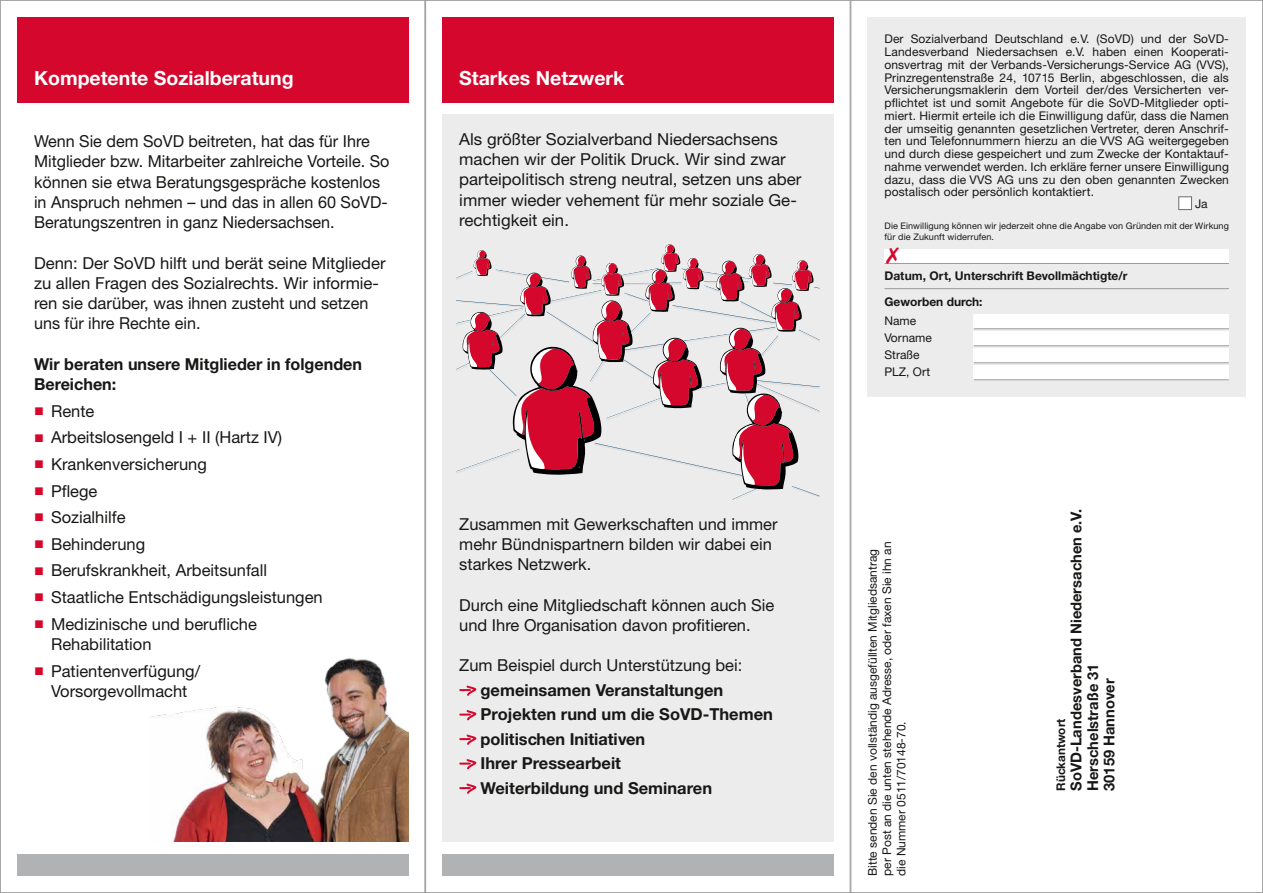
<style>
.page{position:relative;width:1263px;height:893px;background:#fff}
.page>*{position:absolute;margin:0;border:0;box-sizing:border-box;transform-origin:0 0}
.t1{font:700 19.5px "Helvetica Neue";color:#fff}
.t2{font:16.5px/20.2px "Helvetica Neue";color:#181716}
.t3{font:700 16.5px/24.5px "Helvetica Neue";color:#181716}
.t4{font:700 16.5px "Helvetica Neue CE";color:#181716}
.t5{font:700 15px/16.5px "Helvetica Neue";color:#181716}
.t6{font:12px/12.8px "Helvetica Neue CE";letter-spacing:.01em;color:#181716;text-align:justify}
.t7{font:12px/14.2px "Helvetica Neue";color:#181716}
.t8{font:700 12px/26px "Helvetica Neue CE";color:#181716}
.t9{font:700 12px "Helvetica Neue";color:#181716}
.t10{font:9px/10.5px "Helvetica Neue CE";letter-spacing:.01em;color:#181716}
.s1{font-family:"Arial";color:#d5072d}
</style>
<div class="page">
<div style="left:442px;top:17px;width:391px;height:85px;background:#d5072d"></div>
<div style="left:17px;top:17px;width:391px;height:85px;background:#d5072d"></div>
<div style="left:442px;top:855px;width:391px;height:21px;background:#b1b2b3"></div>
<div style="left:17px;top:855px;width:391px;height:21px;background:#b1b2b3"></div>
<div style="left:867px;top:17px;width:379px;height:380px;background:#ececec"></div>
<div style="left:1179px;top:197px;width:12px;height:13px;background:#fff"></div>
<div style="left:1178px;top:196px;width:14px;height:14px;border:1px solid #6e6e6e"></div>
<div style="left:884px;top:249px;width:345px;height:15px;background:#fff"></div>
<hr style="left:884px;top:263px;width:345px;height:1px;background:#9c9c9d">
<hr style="left:884px;top:288px;width:345px;height:1px;background:#9c9c9d">
<div style="left:974px;top:314px;width:255px;height:15px;background:#fff"></div>
<hr style="left:974px;top:328px;width:255px;height:1px;background:#9c9c9d">
<div style="left:974px;top:331px;width:255px;height:15px;background:#fff"></div>
<hr style="left:974px;top:345px;width:255px;height:1px;background:#9c9c9d">
<div style="left:974px;top:348px;width:255px;height:15px;background:#fff"></div>
<hr style="left:974px;top:362px;width:255px;height:1px;background:#9c9c9d">
<div style="left:974px;top:365px;width:255px;height:15px;background:#fff"></div>
<hr style="left:974px;top:379px;width:255px;height:1px;background:#9c9c9d">
<img style="left:150px;top:658px;width:258px;height:184px">
<div style="left:442px;top:115px;width:391px;height:727px;background:#ececec"></div>
<svg style="left:459px;top:685px;width:18px;height:11px"></svg>
<svg style="left:459px;top:710px;width:18px;height:11px"></svg>
<svg style="left:459px;top:734px;width:18px;height:11px"></svg>
<svg style="left:459px;top:759px;width:18px;height:11px"></svg>
<svg style="left:459px;top:783px;width:18px;height:11px"></svg>
<svg style="left:456px;top:244px;width:364px;height:256px"></svg>
<p class="t1" style="left:34px;top:66px;width:261px">Kompetente Sozialberatung</p>
<p class="t1" style="left:459px;top:66px;width:167px">Starkes Netzwerk</p>
<p class="t2" style="left:34px;top:131px;width:357px">Wenn Sie dem SoVD beitreten, hat das für Ihre Mitglieder bzw. Mitarbeiter zahlreiche Vorteile. So können sie etwa Beratungsgespräche kostenlos in Anspruch nehmen – und das in allen 60 SoVD-Beratungszentren in ganz Niedersachsen.</p>
<p class="t2" style="left:34px;top:252px;width:353px">Denn: Der SoVD hilft und berät seine Mitglieder zu allen Fragen des Sozialrechts. Wir informie&shy;ren sie darüber, was ihnen zusteht und setzen uns für ihre Rechte ein.</p>
<p class="t3" style="left:34px;top:353px;width:330px;line-height:20.2px">Wir beraten unsere Mitglieder in folgenden<br>Bereichen:</p>
<p class="t2" style="left:34px;top:400px;width:62px"><span class="s1">■</span> Rente</p>
<p class="t2" style="left:34px;top:427px;width:250px"><span class="s1">■</span> Arbeitslosengeld I + II (Hartz IV)</p>
<p class="t2" style="left:34px;top:454px;width:174px"><span class="s1">■</span> Krankenversicherung</p>
<p class="t2" style="left:34px;top:480px;width:65px"><span class="s1">■</span> Pflege</p>
<p class="t2" style="left:34px;top:507px;width:93px"><span class="s1">■</span> Sozialhilfe</p>
<p class="t2" style="left:34px;top:534px;width:113px"><span class="s1">■</span> Behinderung</p>
<p class="t2" style="left:34px;top:560px;width:235px"><span class="s1">■</span> Berufskrankheit, Arbeitsunfall</p>
<p class="t2" style="left:34px;top:587px;width:290px"><span class="s1">■</span> Staatliche Entschädigungsleistungen</p>
<p class="t2" style="left:51px;top:613px;width:207px;text-indent:-17px"><span class="s1">■</span> Medizinische und berufliche<br>Rehabilitation</p>
<p class="t2" style="left:34px;top:660px;width:168px;text-align:center"><span class="s1">■</span> Patientenverfügung/<br>Vorsorgevollmacht</p>
<p class="t2" style="left:459px;top:129px;width:344px">Als größter Sozialverband Niedersachsens machen wir der Politik Druck. Wir sind zwar parteipolitisch streng neutral, setzen uns aber immer wieder vehement für mehr soziale Ge&shy;rechtigkeit ein.</p>
<p class="t2" style="left:459px;top:513px;width:320px">Zusammen mit Gewerkschaften und immer mehr Bündnispartnern bilden wir dabei ein starkes Netzwerk.</p>
<p class="t2" style="left:459px;top:594px;width:317px">Durch eine Mitgliedschaft können auch Sie und Ihre Organisation davon profitieren.</p>
<p class="t2" style="left:459px;top:655px;width:285px">Zum Beispiel durch Unterstützung bei:</p>
<p class="t3" style="left:480px;top:677px;width:294px">gemeinsamen Veranstaltungen<br>Projekten rund um die SoVD-Themen</p>
<p class="t4" style="left:480px;top:729px;width:166px">politischen Initiativen</p>
<p class="t3" style="left:480px;top:751px;width:233px">Ihrer Pressearbeit<br>Weiterbildung und Seminaren</p>
<p class="t6" style="left:884px;top:33px;width:346px">Der Sozialverband Deutschland e.V. (SoVD) und der SoVD-Landesverband Niedersachsen e.V. haben einen Kooperati&shy;onsvertrag mit der Verbands-Versicherungs-Service AG (VVS), Prinzregentenstraße 24, 10715 Berlin, abgeschlossen, die als Versicherungsmaklerin dem Vorteil der/des Versicherten ver&shy;pflichtet ist und somit Angebote für die SoVD-Mitglieder opti&shy;miert. Hiermit erteile ich die Einwilligung dafür, dass die Namen der umseitig genannten gesetzlichen Vertreter, deren Anschrif&shy;ten und Telefonnummern hierzu an die VVS AG weitergegeben und durch diese gespeichert und zum Zwecke der Kontaktauf&shy;nahme verwendet werden. Ich erkläre ferner unsere Einwilligung dazu, dass die VVS AG uns zu den oben genannten Zwecken postalisch oder persönlich kontaktiert.</p>
<p class="t6" style="left:1195px;top:197px;width:14px">Ja</p>
<p class="t10" style="left:884px;top:221px;width:346px">Die Einwilligung können wir jederzeit ohne die Angabe von Gründen mit der Wirkung für die Zukunft widerrufen.</p>
<p class="t8" style="left:884px;top:263px;width:245px">Datum, Ort, Unterschrift Bevollmächtigte/r<br>Geworben durch:</p>
<p class="t6" style="left:884px;top:313px;width:49px;line-height:17px;text-align:left">Name<br>Vorname<br>Straße<br>PLZ, Ort</p>
<p class="t7" style="left:865px;top:876px;width:336px;rotate:-90deg">Bitte senden Sie den vollständig ausgefüllten Mitgliedsantrag per Post an die unten stehende Adresse, oder faxen Sie ihn an die Nummer 0511/70148-70.</p>
<p class="t5" style="left:1068px;top:791px;width:283px;rotate:-90deg">SoVD-Landesverband Niedersachen e.V.<br>Herschelstraße 31<br>30159 Hannover</p>
<p class="t9" style="left:1053px;top:791px;width:74px;rotate:-90deg">Rückantwort</p>
</div>
